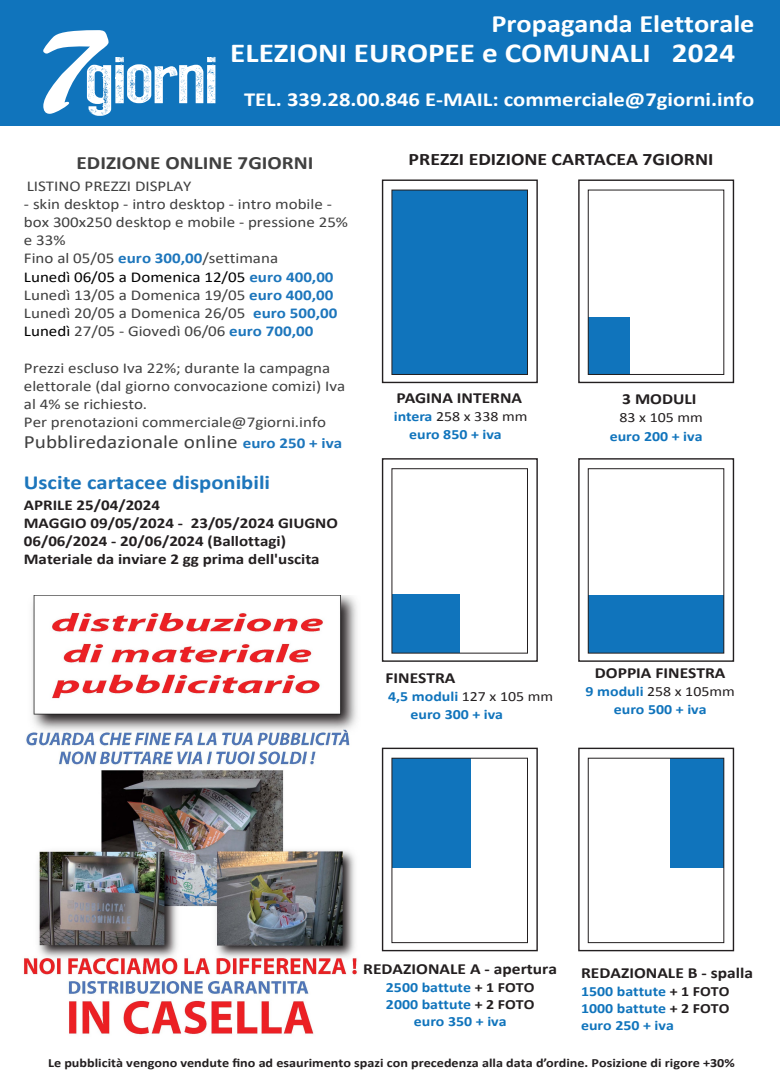
<style>
.page{position:relative;width:780px;height:1088px;background:#fff}
.page>*{position:absolute;margin:0;border:0;box-sizing:border-box;transform-origin:0 0}
.t1{font:64.75px "Press Style";color:#fff;scale:1.39 1}
.t2{font:700 27.5px "Calibri";color:#fff;scale:1.13 1}
.t3{font:700 25px "Calibri";color:#fff;scale:1.13 1}
.t4{font:700 20px "Calibri";color:#fff;scale:1.13 1}
.t5{font:700 20px "Calibri";color:#1d76bc;scale:1.13 1}
.t6{font:18.75px "Calibri";color:#404040;scale:1.13 1}
.t7{font:700 18.75px "Calibri";color:#404040;scale:1.13 1}
.t8{font:700 17.5px "Calibri";color:#231f20;scale:1.13 1}
.t9{font:700 15.38px "Calibri";color:#231f20;scale:1.13 1}
.t10{font:15px/18.1px "Calibri";color:#404040;scale:1.13 1}
.t11{font:700 15px/18px "Calibri";color:#231f20;scale:1.13 1}
.t12{font:700 14px/17.1px "Calibri";color:#1074bc;text-align:center;scale:1.13 1}
.t13{font:14px "Calibri";color:#231f20;scale:1.13 1}
.t14{font:700 12.5px "Calibri";color:#231f20;scale:1.13 1}
.s1{font-family:"Brush Script Std";font-size:123.38px}
.s2{font-weight:700;color:#1d76bc}
.s3{color:#000}
.s4{font-weight:700;font-size:15px;color:#1d76bc}
.s5{font-weight:700;color:#1074bc}
.s6{font-weight:400;color:#231f20}
.s7{color:#231f20}
</style>
<div class="page">
<div style="left:382px;top:179px;width:156px;height:204px;background:#fff;border:1px solid #231f20"></div>
<div style="left:392px;top:190px;width:135px;height:185px;background:#1074bc"></div>
<div style="left:391px;top:190px;width:137px;height:185px;border:1px solid #231f20"></div>
<div style="left:578px;top:179px;width:156px;height:204px;background:#fff;border:1px solid #231f20"></div>
<div style="left:588px;top:318px;width:41px;height:57px;background:#1074bc"></div>
<div style="left:588px;top:190px;width:136px;height:185px;border:1px solid #231f20"></div>
<div style="left:382px;top:748px;width:156px;height:203px;border:1px solid #231f20"></div>
<div style="left:392px;top:758px;width:78px;height:110px;background:#1074bc"></div>
<div style="left:391px;top:758px;width:137px;height:185px;border:1px solid #231f20"></div>
<div style="left:578px;top:748px;width:156px;height:203px;background:#fff;border:1px solid #231f20"></div>
<div style="left:670px;top:758px;width:53px;height:110px;background:#1074bc"></div>
<div style="left:588px;top:758px;width:136px;height:185px;border:1px solid #231f20"></div>
<div style="left:382px;top:458px;width:156px;height:204px;border:1px solid #231f20"></div>
<div style="left:392px;top:594px;width:67px;height:59px;background:#1074bc"></div>
<div style="left:391px;top:468px;width:137px;height:185px;border:1px solid #231f20"></div>
<div style="left:578px;top:458px;width:156px;height:204px;background:#fff;border:1px solid #231f20"></div>
<div style="left:588px;top:596px;width:135px;height:57px;background:#1074bc"></div>
<div style="left:588px;top:468px;width:136px;height:185px;border:1px solid #231f20"></div>
<div style="left:0;top:0;width:780px;height:125px;background:#1074bc"></div>
<img style="left:24px;top:595px;width:333px;height:440px">
<h1 class="t1" style="left:27px;top:47px;width:139px"><span class="s1">7</span>giorni</h1>
<h3 class="t3" style="left:491px;top:8px;width:234px">Propaganda Elettorale</h3>
<h2 class="t2" style="left:230px;top:36px;width:448px">ELEZIONI EUROPEE e COMUNALI 2024</h2>
<h3 class="t4" style="left:244px;top:85px;width:453px">TEL. 339.28.00.846 E-MAIL: commerciale@7giorni.info</h3>
<p class="t7" style="left:77px;top:149px;width:211px">EDIZIONE ONLINE 7GIORNI</p>
<p class="t10" style="left:27px;top:176px;width:147px">LISTINO PREZZI DISPLAY</p>
<p class="t10" style="left:24px;top:194px;width:288px">- skin desktop - intro desktop - intro mobile - box 300x250 desktop e mobile - pressione 25% e 33%<br>Fino al 05/05 <span class="s2">euro 300,00</span>/settimana<br><span class="s3">Lunedì 06/05 a Domenica 12/05</span> <span class="s2">euro 400,00<br></span>Lunedì 13/05 a Domenica 19/05 <span class="s2">euro 400,00<br></span>Lunedì 20/05 a Domenica 26/05 <span class="s2">euro 500,00<br></span><span class="s3">Lunedì</span> 27/05 - Giovedì 06/06 <span class="s2">euro 700,00</span></p>
<p class="t10" style="left:24px;top:358px;width:286px">Prezzi escluso Iva 22%; durante la campagna elettorale (dal giorno convocazione comizi) Iva al 4% se richiesto.<br>Per prenotazioni commerciale@7giorni.info</p>
<p class="t6" style="left:24px;top:429px;width:283px">Pubbliredazionale online <span class="s4">euro 250 + iva</span></p>
<h3 class="t5" style="left:24px;top:468px;width:219px">Uscite cartacee disponibili</h3>
<p class="t11" style="left:24px;top:495px;width:279px">APRILE 25/04/2024<br>MAGGIO 09/05/2024 - 23/05/2024 GIUGNO 06/06/2024 - 20/06/2024 (Ballottagi)<br>Materiale da inviare 2 gg prima dell'uscita</p>
<p class="t8" style="left:408px;top:148px;width:271px">PREZZI EDIZIONE CARTACEA 7GIORNI</p>
<p class="t9" style="left:396px;top:388px;width:113px">PAGINA INTERNA</p>
<p class="t9" style="left:622px;top:388px;width:67px">3 MODULI</p>
<p class="t13" style="left:619px;top:408px;width:75px">83 x 105 mm</p>
<p class="t12" style="left:609px;top:427px;width:84px">euro 200 + iva</p>
<p class="t13" style="left:394px;top:408px;width:120px"><span class="s5">intera</span> 258 x 338 mm</p>
<p class="t12" style="left:409px;top:425px;width:83px">euro 850 + iva</p>
<p class="t9" style="left:385px;top:667px;width:63px">FINESTRA</p>
<p class="t12" style="left:388px;top:688px;width:147px">4,5 moduli <span class="s6">127 x 105 mm</span></p>
<p class="t12" style="left:410px;top:705px;width:83px">euro 300 + iva</p>
<p class="t9" style="left:595px;top:661px;width:117px">DOPPIA FINESTRA</p>
<p class="t12" style="left:585px;top:682px;width:134px;line-height:18.2px">9 moduli <span class="s6">258 x 105mm </span>euro 500 + iva</p>
<p class="t9" style="left:363px;top:960px;width:173px">REDAZIONALE A - apertura</p>
<p class="t12" style="left:386px;top:978px;width:133px">2500 battute <span class="s7">+ 1 FOTO<br></span>2000 battute <span class="s7">+ 2 FOTO </span>euro 350 + iva</p>
<p class="t9" style="left:581px;top:964px;width:154px">REDAZIONALE B - spalla</p>
<p class="t12" style="left:581px;top:982px;width:133px;text-align:justify">1500 battute <span class="s7">+ 1 FOTO </span>1000 battute <span class="s7">+ 2 FOTO </span>euro 250 + iva</p>
<p class="t14" style="left:48px;top:1055px;width:609px">Le pubblicità vengono vendute fino ad esaurimento spazi con precedenza alla data d’ordine. Posizione di rigore +30%</p>
</div>
